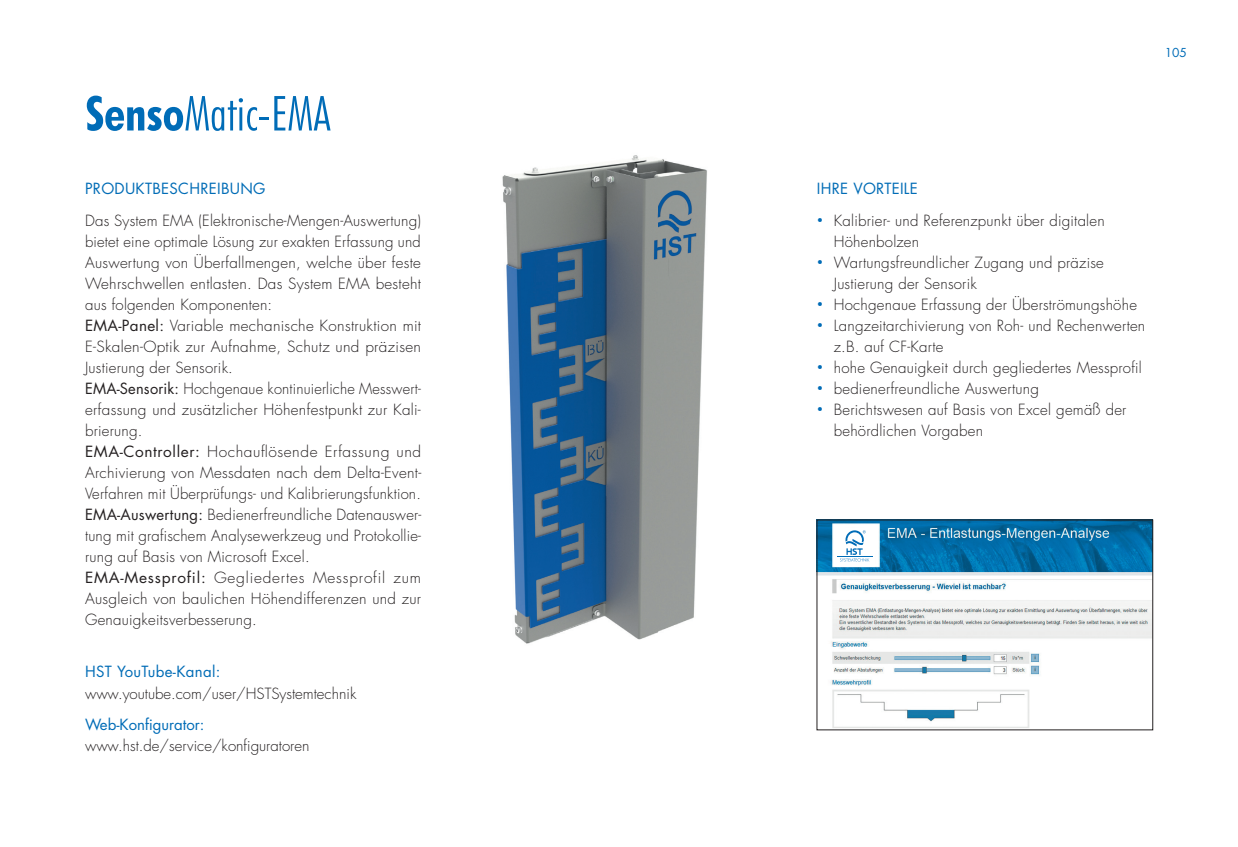
<style>
.page{position:relative;width:1238px;height:847px;background:#fff}
.page>*{position:absolute;margin:0;border:0;box-sizing:border-box;transform-origin:0 0}
.t1{font:300 15px/21px "Futura Std";letter-spacing:.015em;color:#231f20}
.t2{font:15px "Futura Std";letter-spacing:.02em;color:#006cb6}
.t3{font:15px "Futura Std";color:#006cb7}
.t4{font:12px "Futura Std";color:#006cb7}
.s1{font-weight:400}
.s2{font-size:10.5px;color:#006cb7}
</style>
<div class="page">
<svg style="left:87px;top:96px;width:243px;height:35px"></svg>
<img style="left:502px;top:155px;width:205px;height:489px">
<img style="left:818px;top:521px;width:332px;height:206px">
<div style="left:833px;top:527px;width:42px;height:39px;background:#fff;border-radius:2px"></div>
<hr style="left:836px;top:556px;width:36px;height:1px;background:#006cb7">
<svg style="left:840px;top:530px;width:29px;height:31px"></svg>
<p class="t2" style="left:85px;top:179px;width:182px">PRODUKTBESCHREIBUNG</p>
<p class="t1" style="left:85px;top:210px;width:338px">Das System EMA (Elektronische-Mengen-Auswertung) bietet eine optimale Lösung zur exakten Erfassung und Auswertung von Überfallmengen, welche über feste Wehrschwellen entlasten. Das System EMA besteht aus folgenden Komponenten:<br><span class="s1">EMA-Panel:</span> Variable mechanische Konstruktion mit E-Skalen-Optik zur Aufnahme, Schutz und präzisen Justierung der Sensorik.<br><span class="s1">EMA-Sensorik:</span> Hochgenaue kontinuierliche Messwert&shy;erfassung und zusätzlicher Höhenfestpunkt zur Kali&shy;brierung.<br><span class="s1">EMA-Controller:</span> Hochauflösende Erfassung und Archivierung von Messdaten nach dem Delta-Event-Verfahren mit Überprüfungs- und Kalibrierungsfunktion.<br><span class="s1">EMA-Auswertung:</span> Bedienerfreundliche Datenauswer&shy;tung mit grafischem Analysewerkzeug und Protokollie&shy;rung auf Basis von Microsoft Excel.<br><span class="s1">EMA-Messprofil:</span> Gegliedertes Messprofil zum Ausgleich von baulichen Höhendifferenzen und zur Genauigkeitsverbesserung.</p>
<p class="t2" style="left:85px;top:662px;width:137px">HST YouTube-Kanal:</p>
<p class="t1" style="left:85px;top:682px;width:273px">www.youtube.com/user/HSTSystemtechnik</p>
<p class="t3" style="left:85px;top:714px;width:121px">Web-Konfigurator:</p>
<p class="t1" style="left:85px;top:735px;width:226px">www.hst.de/service/konfiguratoren</p>
<p class="t4" style="left:1164px;top:45px;width:24px">105</p>
<p class="t2" style="left:816px;top:179px;width:103px">IHRE VORTEILE</p>
<p class="t1" style="left:833px;top:210px;width:272px;text-indent:-17px"><span class="s2">•</span> Kalibrier- und Referenzpunkt über digitalen<br>Höhenbolzen</p>
<p class="t1" style="left:833px;top:252px;width:271px;text-indent:-17px"><span class="s2">•</span> Wartungsfreundlicher Zugang und präzise<br>Justierung der Sensorik</p>
<p class="t1" style="left:816px;top:294px;width:321px"><span class="s2">•</span> Hochgenaue Erfassung der Überströmungshöhe</p>
<p class="t1" style="left:833px;top:315px;width:313px;text-indent:-17px"><span class="s2">•</span> Langzeitarchivierung von Roh- und Rechenwerten z.B. auf CF-Karte</p>
<p class="t1" style="left:816px;top:357px;width:326px"><span class="s2">•</span> hohe Genauigkeit durch gegliedertes Messprofil</p>
<p class="t1" style="left:816px;top:378px;width:223px"><span class="s2">•</span> bedienerfreundliche Auswertung</p>
<p class="t1" style="left:833px;top:399px;width:294px;text-indent:-17px"><span class="s2">•</span> Berichtswesen auf Basis von Excel gemäß der behördlichen Vorgaben</p>
</div>
